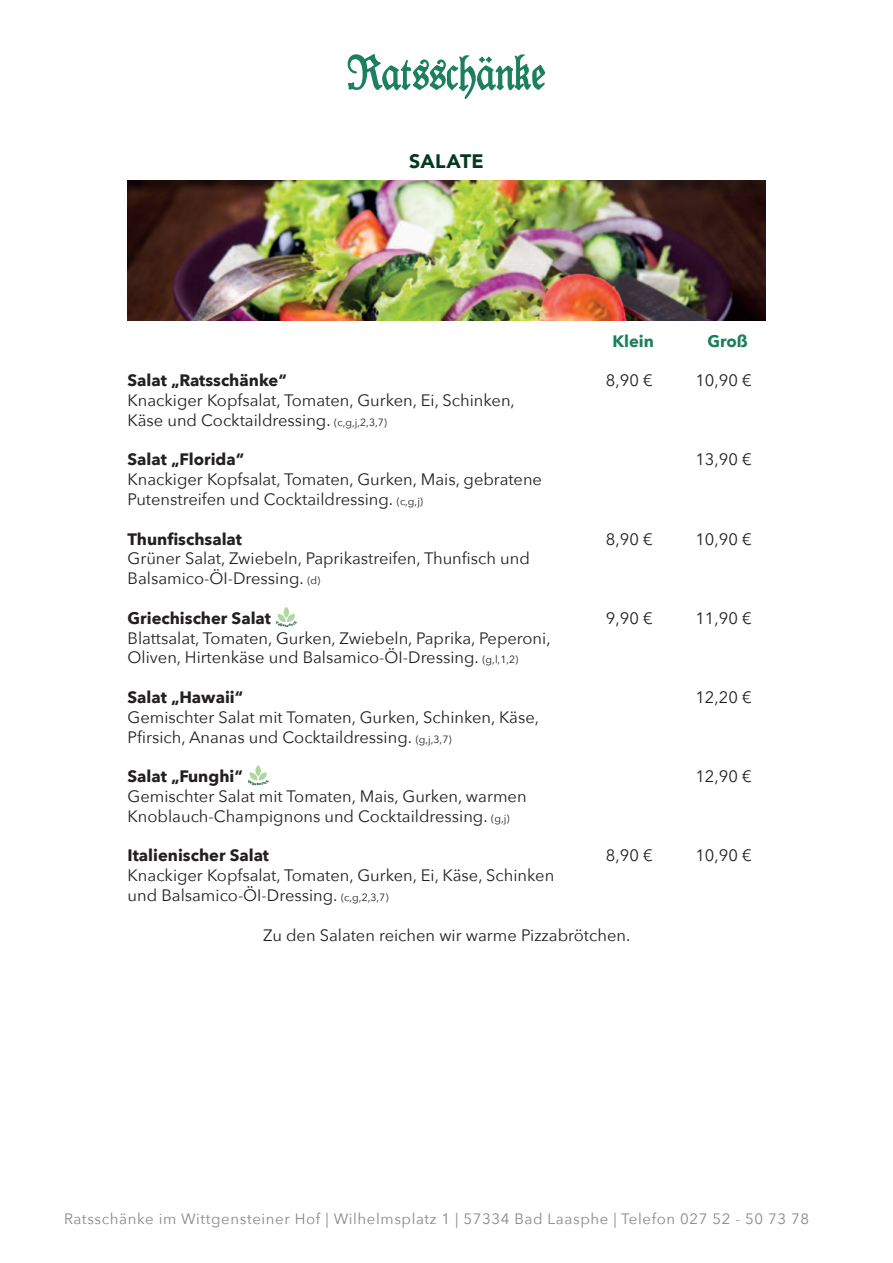
<style>
.page{position:relative;width:893px;height:1263px;background:#fff}
.page>*{position:absolute;margin:0;border:0;box-sizing:border-box;transform-origin:0 0}
.t1{font:900 19.5px "Avenir";letter-spacing:.01em;color:#04391e}
.t2{font:16.5px/19.8px "Avenir Next";color:#231f20}
.t3{font:700 16.5px "Avenir Next";color:#231f20}
.t4{font:700 16.5px "Avenir Next";color:#1c805c}
.t5{font:15px "Avenir Next";letter-spacing:.04em;color:#87898c}
.s1{font-size:10.5px}
</style>
<div class="page">
<svg style="left:348px;top:54px;width:197px;height:45px"></svg>
<img style="left:128px;top:180px;width:637px;height:140px">
<svg style="left:277px;top:607px;width:18px;height:15px"></svg>
<svg style="left:249px;top:765px;width:18px;height:16px"></svg>
<p class="t1" style="left:409px;top:150px;width:76px">SALATE</p>
<p class="t4" style="left:612px;top:334px;width:43px">Klein</p>
<p class="t4" style="left:707px;top:334px;width:42px">Groß</p>
<p class="t3" style="left:128px;top:373px;width:161px">Salat „Ratsschänke“</p>
<p class="t2" style="left:606px;top:371px;width:48px">8,90 €</p>
<p class="t2" style="left:695px;top:371px;width:58px">10,90 €</p>
<p class="t2" style="left:128px;top:391px;width:389px">Knackiger Kopfsalat, Tomaten, Gurken, Ei, Schinken,<br>Käse und Cocktaildressing. <span class="s1">(c,g,j,2,3,7)</span></p>
<p class="t3" style="left:128px;top:453px;width:118px">Salat „Florida“</p>
<p class="t2" style="left:695px;top:450px;width:58px">13,90 €</p>
<p class="t2" style="left:128px;top:470px;width:416px">Knackiger Kopfsalat, Tomaten, Gurken, Mais, gebratene<br>Putenstreifen und Cocktaildressing. <span class="s1">(c,g,j)</span></p>
<p class="t3" style="left:128px;top:524px;width:116px">Thun昀椀schsalat</p>
<p class="t2" style="left:606px;top:529px;width:48px">8,90 €</p>
<p class="t2" style="left:695px;top:529px;width:58px">10,90 €</p>
<p class="t2" style="left:128px;top:548px;width:404px">Grüner Salat, Zwiebeln, Paprikastreifen, Thun昀椀sch und<br>Balsamico-ÖI-Dressing. <span class="s1">(d)</span></p>
<p class="t3" style="left:128px;top:611px;width:145px">Griechischer Salat</p>
<p class="t2" style="left:606px;top:608px;width:48px">9,90 €</p>
<p class="t2" style="left:695px;top:608px;width:58px">11,90 €</p>
<p class="t2" style="left:128px;top:628px;width:425px">Blattsalat, Tomaten, Gurken, Zwiebeln, Paprika, Peperoni,<br>Oliven, Hirtenkäse und Balsamico-ÖI-Dressing. <span class="s1">(g,l,1,2)</span></p>
<p class="t3" style="left:128px;top:690px;width:117px">Salat „Hawaii“</p>
<p class="t2" style="left:695px;top:688px;width:58px">12,20 €</p>
<p class="t2" style="left:128px;top:707px;width:413px">Gemischter Salat mit Tomaten, Gurken, Schinken, Käse,<br>P昀椀rsich, Ananas und Cocktaildressing. <span class="s1">(g,j,3,7)</span></p>
<p class="t3" style="left:128px;top:769px;width:117px">Salat „Funghi“</p>
<p class="t2" style="left:695px;top:767px;width:58px">12,90 €</p>
<p class="t2" style="left:128px;top:787px;width:401px">Gemischter Salat mit Tomaten, Mais, Gurken, warmen<br>Knoblauch-Champignons und Cocktaildressing. <span class="s1">(g,j)</span></p>
<p class="t3" style="left:128px;top:849px;width:143px">Italienischer Salat</p>
<p class="t2" style="left:606px;top:846px;width:48px">8,90 €</p>
<p class="t2" style="left:695px;top:846px;width:58px">10,90 €</p>
<p class="t2" style="left:128px;top:866px;width:428px">Knackiger Kopfsalat, Tomaten, Gurken, Ei, Käse, Schinken und Balsamico-ÖI-Dressing. <span class="s1">(c,g,2,3,7)</span></p>
<p class="t2" style="left:263px;top:925px;width:369px">Zu den Salaten reichen wir warme Pizzabrötchen.</p>
<p class="t5" style="left:64px;top:1212px;width:746px">Ratsschänke im Wittgensteiner Hof | Wilhelmsplatz 1 | 57334 Bad Laasphe | Telefon 027 52 - 50 73 78</p>
</div>
